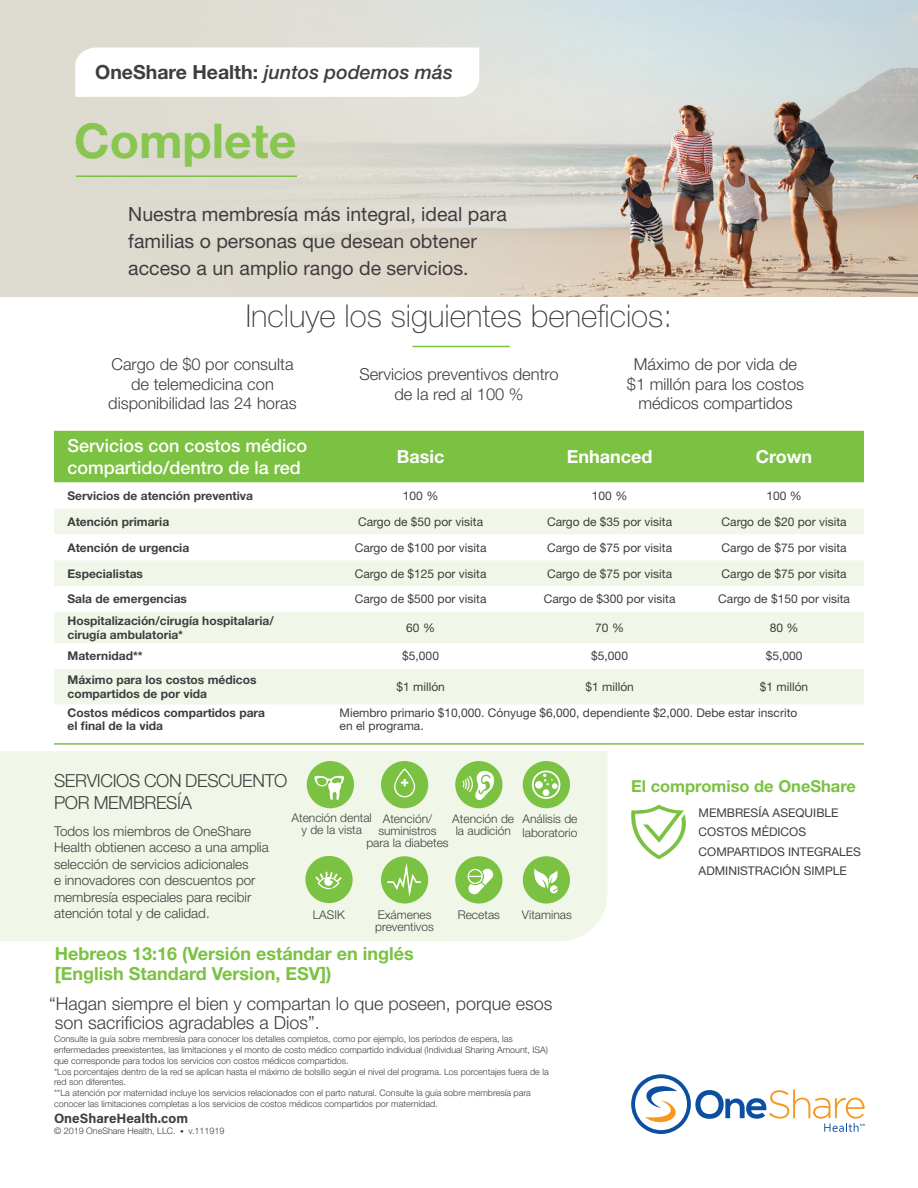
<style>
.page{position:relative;width:918px;height:1188px;background:#fff}
.page>*{position:absolute;margin:0;border:0;box-sizing:border-box;transform-origin:0 0}
.t1{font:700 48px "Helvetica Neue LT Std";color:#88c650}
.t2{font:100 31.5px "Helvetica Neue LT Std";color:#3e3e3f}
.t3{font:19.5px/27px "Helvetica Neue LT Std";color:#3e3e3f}
.t4{font:italic 500 19.5px "Helvetica Neue LT Std";color:#3e3e3f}
.t5{font:300 18px/19.5px "Helvetica Neue LT Std";color:#3e3e3f}
.t6{font:700 18px/19.5px "Helvetica Neue LT Std";color:#7bc142}
.t7{font:500 18px/21.6px "Helvetica Neue LT Std";color:#fff}
.t8{font:300 18px/21.6px "Helvetica Neue LT Std";letter-spacing:-.02em;color:#3e3e3f}
.t9{font:700 18px "Helvetica Neue LT Std";color:#fff}
.t10{font:300 16.5px/19.5px "Helvetica Neue LT Std";color:#3e3e3f;text-align:center}
.t11{font:700 16.5px "Helvetica Neue LT Std";color:#7bc142}
.t12{font:300 13.5px/16.5px "Helvetica Neue LT Std";color:#3e3e3f}
.t13{font:700 13.5px "Acumin Pro";color:#3e3e3f}
.t14{font:12px/13.5px "Helvetica Neue LT Std";color:#3e3e3f}
.t15{font:700 12px/13.5px "Helvetica Neue LT Std";color:#3e3e3f}
.t16{font:300 12px/12px "Helvetica Neue LT Std";color:#3e3e3f}
.t17{font:300 9px/10.8px "Helvetica Neue LT Std";color:#3e3e3f}
.s1{font-weight:700;font-style:normal}
.s2{font-size:7.5px}
</style>
<div class="page">
<img style="left:0;top:0;width:918px;height:297px">
<div style="left:0;top:751px;width:608px;height:190px;background:#f0f7e8"></div>
<div style="left:54px;top:431px;width:810px;height:52px;background:#7bc142"></div>
<svg style="left:54px;top:508px;width:810px;height:196px;fill:#f0f7e8"></svg>
<svg style="left:54px;top:534px;width:810px;height:78px"></svg>
<div style="left:307px;top:761px;width:47px;height:47px;background:#7bc142;border-radius:50%"></div>
<svg style="left:314px;top:776px;width:30px;height:24px"></svg>
<div style="left:381px;top:761px;width:47px;height:47px;background:#7bc142;border-radius:50%"></div>
<svg style="left:394px;top:768px;width:21px;height:29px"></svg>
<div style="left:455px;top:761px;width:47px;height:47px;background:#7bc142;border-radius:50%"></div>
<svg style="left:462px;top:770px;width:33px;height:30px"></svg>
<div style="left:381px;top:856px;width:47px;height:48px;background:#7bc142;border-radius:50%"></div>
<svg style="left:386px;top:857px;width:37px;height:45px"></svg>
<div style="left:455px;top:856px;width:47px;height:48px;background:#7bc142;border-radius:50%"></div>
<svg style="left:468px;top:868px;width:25px;height:26px"></svg>
<div style="left:305px;top:856px;width:48px;height:47px;background:#7bc142;border-radius:50%"></div>
<svg style="left:315px;top:872px;width:27px;height:18px"></svg>
<div style="left:523px;top:761px;width:47px;height:47px;background:#7bc142;border-radius:50%"></div>
<svg style="left:532px;top:770px;width:28px;height:29px"></svg>
<div style="left:523px;top:856px;width:47px;height:48px;background:#7bc142;border-radius:50%"></div>
<div style="left:550px;top:885px;width:8px;height:8px;background:#fff;border-radius:50%"></div>
<svg style="left:534px;top:868px;width:24px;height:24px"></svg>
<hr style="left:413px;top:346px;width:97px;height:1px;background:#7bc142">
<hr style="left:76px;top:176px;width:221px;height:1px;background:#7bc142">
<hr style="left:54px;top:743px;width:810px;height:2px;background:#7bc142">
<svg style="left:75px;top:48px;width:404px;height:49px"></svg>
<svg style="left:631px;top:1074px;width:234px;height:60px"></svg>
<svg style="left:631px;top:805px;width:55px;height:54px"></svg>
<p class="t4" style="left:95px;top:61px;width:359px"><span class="s1">OneShare Health:</span> juntos podemos más</p>
<p class="t1" style="left:74px;top:112px;width:224px">Complete</p>
<p class="t3" style="left:128px;top:200px;width:380px">Nuestra membresía más integral, ideal para familias o personas que desean obtener acceso a un amplio rango de servicios.</p>
<p class="t2" style="left:246px;top:298px;width:428px">Incluye los siguientes beneficios:</p>
<p class="t10" style="left:108px;top:354px;width:190px">Cargo de $0 por consulta de telemedicina con disponibilidad las 24 horas</p>
<p class="t10" style="left:359px;top:364px;width:201px">Servicios preventivos dentro de la red al 100 %</p>
<p class="t10" style="left:627px;top:354px;width:179px">Máximo de por vida de $1 millón para los costos médicos compartidos</p>
<p class="t7" style="left:68px;top:435px;width:241px">Servicios con costos médico compartido/dentro de la red</p>
<p class="t9" style="left:397px;top:446px;width:49px">Basic</p>
<p class="t9" style="left:567px;top:446px;width:87px">Enhanced</p>
<p class="t9" style="left:756px;top:446px;width:58px">Crown</p>
<p class="t15" style="left:68px;top:488px;width:187px">Servicios de atención preventiva</p>
<p class="t14" style="left:403px;top:488px;width:37px">100 %</p>
<p class="t14" style="left:592px;top:488px;width:37px">100 %</p>
<p class="t14" style="left:766px;top:488px;width:37px">100 %</p>
<p class="t15" style="left:68px;top:514px;width:103px">Atención primaria</p>
<p class="t14" style="left:358px;top:514px;width:127px">Cargo de $50 por visita</p>
<p class="t14" style="left:547px;top:514px;width:127px">Cargo de $35 por visita</p>
<p class="t14" style="left:722px;top:514px;width:127px">Cargo de $20 por visita</p>
<p class="t15" style="left:68px;top:540px;width:123px">Atención de urgencia</p>
<p class="t14" style="left:355px;top:540px;width:133px">Cargo de $100 por visita</p>
<p class="t14" style="left:547px;top:540px;width:127px">Cargo de $75 por visita</p>
<p class="t14" style="left:722px;top:540px;width:127px">Cargo de $75 por visita</p>
<p class="t15" style="left:68px;top:566px;width:77px">Especialistas</p>
<p class="t14" style="left:355px;top:566px;width:133px">Cargo de $125 por visita</p>
<p class="t14" style="left:547px;top:566px;width:127px">Cargo de $75 por visita</p>
<p class="t14" style="left:722px;top:566px;width:127px">Cargo de $75 por visita</p>
<p class="t15" style="left:68px;top:592px;width:121px">Sala de emergencias</p>
<p class="t14" style="left:355px;top:592px;width:133px">Cargo de $500 por visita</p>
<p class="t14" style="left:544px;top:592px;width:133px">Cargo de $300 por visita</p>
<p class="t14" style="left:718px;top:592px;width:133px">Cargo de $150 por visita</p>
<p class="t15" style="left:68px;top:614px;width:208px">Hospitalización/cirugía hospitalaria/ cirugía ambulatoria*</p>
<p class="t14" style="left:406px;top:621px;width:30px">60 %</p>
<p class="t14" style="left:595px;top:621px;width:30px">70 %</p>
<p class="t14" style="left:770px;top:621px;width:30px">80 %</p>
<p class="t15" style="left:68px;top:649px;width:77px">Maternidad**</p>
<p class="t14" style="left:402px;top:649px;width:38px">$5,000</p>
<p class="t14" style="left:591px;top:649px;width:38px">$5,000</p>
<p class="t14" style="left:766px;top:649px;width:38px">$5,000</p>
<p class="t15" style="left:68px;top:673px;width:191px">Máximo para los costos médicos compartidos de por vida</p>
<p class="t14" style="left:396px;top:680px;width:50px">$1 millón</p>
<p class="t14" style="left:585px;top:680px;width:50px">$1 millón</p>
<p class="t14" style="left:760px;top:680px;width:50px">$1 millón</p>
<p class="t15" style="left:68px;top:705px;width:199px">Costos médicos compartidos para el final de la vida</p>
<p class="t14" style="left:340px;top:705px;width:459px">Miembro primario $10,000. Cónyuge $6,000, dependiente $2,000. Debe estar inscrito en el programa.</p>
<p class="t8" style="left:54px;top:769px;width:235px">SERVICIOS CON DESCUENTO<br>POR MEMBRESÍA</p>
<p class="t12" style="left:54px;top:823px;width:216px">Todos los miembros de OneShare Health obtienen acceso a una amplia selección de servicios adicionales<br>e innovadores con descuentos por membresía especiales para recibir atención total y de calidad.</p>
<p class="t16" style="left:292px;top:812px;width:82px;text-align:center">Atención dental y de la vista</p>
<p class="t16" style="left:366px;top:813px;width:84px;text-align:center">Atención/ suministros para la diabetes</p>
<p class="t16" style="left:452px;top:813px;width:63px">Atención de la audición</p>
<p class="t16" style="left:523px;top:811px;width:56px;line-height:14.4px">Análisis de laboratorio</p>
<p class="t16" style="left:375px;top:909px;width:60px">Exámenes preventivos</p>
<p class="t16" style="left:313px;top:909px;width:34px">LASIK</p>
<p class="t16" style="left:458px;top:909px;width:44px">Recetas</p>
<p class="t16" style="left:522px;top:909px;width:51px">Vitaminas</p>
<p class="t6" style="left:55px;top:943px;width:361px">Hebreos 13:16 (Versión estándar en inglés [English Standard Version, ESV])</p>
<p class="t5" style="left:55px;top:993px;width:499px;text-indent:-6px">“Hagan siempre el bien y compartan lo que poseen, porque esos son sacrificios agradables a Dios”.</p>
<p class="t17" style="left:54px;top:1033px;width:496px">Consulte la guía sobre membresía para conocer los detalles completos, como por ejemplo, los períodos de espera, las enfermedades preexistentes, las limitaciones y el monto de costo médico compartido individual (Individual Sharing Amount, ISA) que corresponde para todos los servicios con costos médicos compartidos.</p>
<p class="t17" style="left:54px;top:1066px;width:496px">*Los porcentajes dentro de la red se aplican hasta el máximo de bolsillo según el nivel del programa. Los porcentajes fuera de la red son diferentes.<br>**La atención por maternidad incluye los servicios relacionados con el parto natural. Consulte la guía sobre membresía para conocer las limitaciones completas a los servicios de costos médicos compartidos por maternidad.</p>
<p class="t13" style="left:54px;top:1109px;width:136px">OneShareHealth.com</p>
<p class="t17" style="left:54px;top:1125px;width:172px">© 2019 OneShare Health, LLC. <span class="s2">•</span> v.111919</p>
<p class="t11" style="left:631px;top:776px;width:226px">El compromiso de OneShare</p>
<p class="t14" style="left:699px;top:806px;width:142px">MEMBRESÍA ASEQUIBLE</p>
<p class="t14" style="left:699px;top:822px;width:164px;line-height:19.5px">COSTOS MÉDICOS<br>COMPARTIDOS INTEGRALES</p>
<p class="t14" style="left:699px;top:864px;width:150px">ADMINISTRACIÓN SIMPLE</p>
</div>
